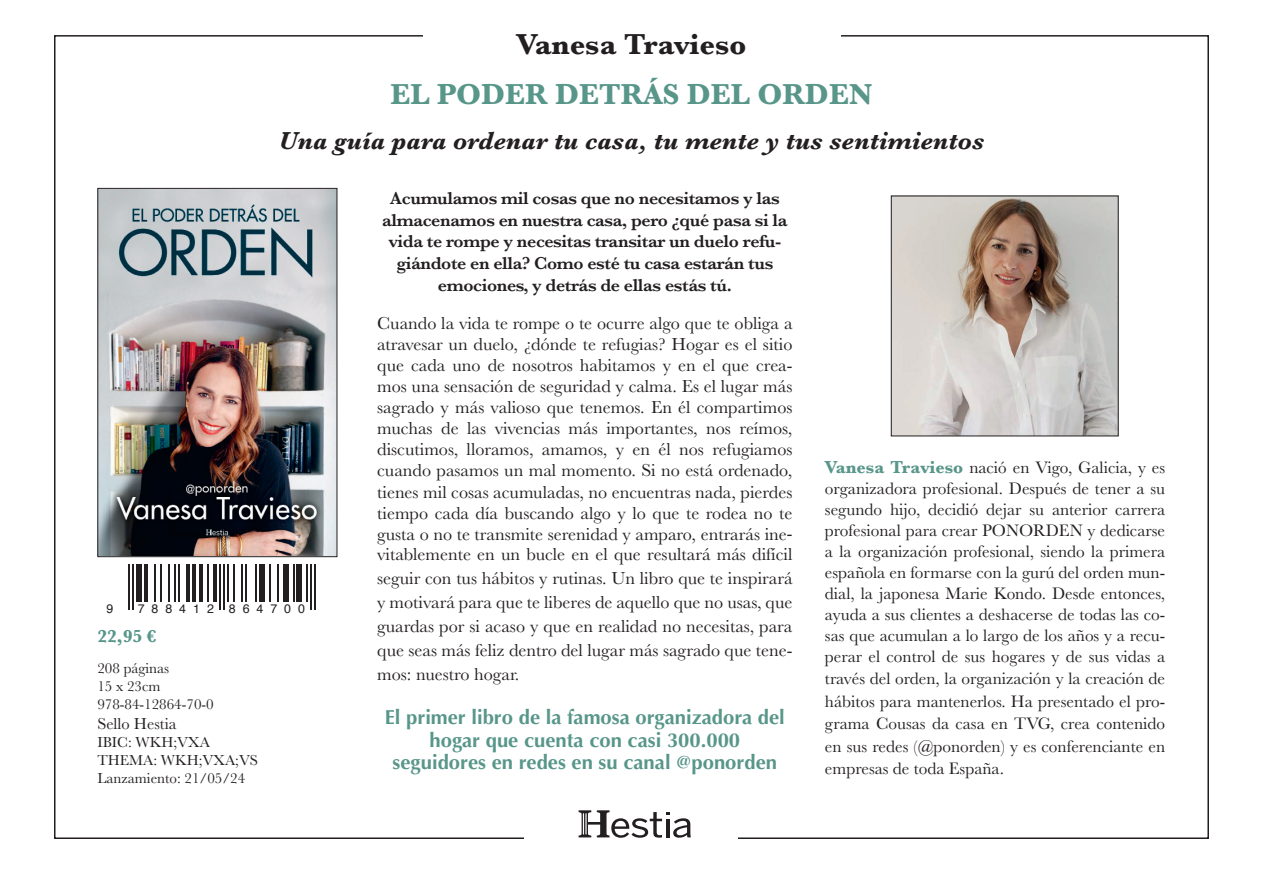
<style>
.page{position:relative;width:1263px;height:893px;background:#fff}
.page>*{position:absolute;margin:0;border:0;box-sizing:border-box;transform-origin:0 0}
.t1{font:700 30px "Baskerville";color:#58968a}
.t2{font:700 30px "Baskerville";color:#231f20}
.t3{font:italic 700 25.5px "Baskerville";color:#231f20}
.t4{font:700 20.25px/22.5px "Optima";color:#58968a;text-align:center}
.t5{font:18px/21px "Baskerville";color:#231f20;text-align:justify}
.t6{font:600 18px/21.9px "Baskerville";letter-spacing:-.02em;color:#231f20;text-align:center}
.t7{font:700 18px "Baskerville";color:#58968a}
.t8{font:17.25px/21.6px "Baskerville";color:#231f20;text-align:justify}
.t9{font:16.5px "Baskerville";color:#231f20}
.t10{font:15px/18px "Baskerville";color:#231f20}
.t11{font:12.45px "Helvetica";letter-spacing:.56em;color:#231f20}
.s1{font-weight:700;font-size:18px;color:#58968a}
</style>
<div class="page">
<img style="left:99px;top:190px;width:236px;height:365px">
<div style="left:97px;top:188px;width:240px;height:369px;border:1px solid #231f20"></div>
<img style="left:893px;top:198px;width:223px;height:236px">
<hr style="left:128px;top:564px;width:2px;height:45px;background:#231f20">
<hr style="left:132px;top:564px;width:2px;height:45px;background:#231f20">
<div style="left:136px;top:564px;width:6px;height:38px;background:#231f20"></div>
<hr style="left:144px;top:564px;width:4px;height:38px;background:#231f20">
<hr style="left:154px;top:564px;width:2px;height:38px;background:#231f20">
<hr style="left:160px;top:564px;width:2px;height:38px;background:#231f20">
<hr style="left:168px;top:564px;width:2px;height:38px;background:#231f20">
<hr style="left:174px;top:564px;width:2px;height:38px;background:#231f20">
<hr style="left:178px;top:564px;width:2px;height:38px;background:#231f20">
<hr style="left:186px;top:564px;width:4px;height:38px;background:#231f20">
<hr style="left:192px;top:564px;width:3px;height:38px;background:#231f20">
<hr style="left:199px;top:564px;width:4px;height:38px;background:#231f20">
<hr style="left:207px;top:564px;width:2px;height:38px;background:#231f20">
<hr style="left:213px;top:564px;width:4px;height:38px;background:#231f20">
<hr style="left:219px;top:564px;width:2px;height:45px;background:#231f20">
<hr style="left:223px;top:564px;width:2px;height:45px;background:#231f20">
<hr style="left:227px;top:564px;width:2px;height:38px;background:#231f20">
<hr style="left:233px;top:564px;width:2px;height:38px;background:#231f20">
<hr style="left:241px;top:564px;width:2px;height:38px;background:#231f20">
<hr style="left:245px;top:564px;width:2px;height:38px;background:#231f20">
<hr style="left:255px;top:564px;width:2px;height:38px;background:#231f20">
<div style="left:259px;top:564px;width:6px;height:38px;background:#231f20"></div>
<hr style="left:269px;top:564px;width:2px;height:38px;background:#231f20">
<hr style="left:277px;top:564px;width:2px;height:38px;background:#231f20">
<div style="left:283px;top:564px;width:6px;height:38px;background:#231f20"></div>
<hr style="left:293px;top:564px;width:1px;height:38px;background:#231f20">
<div style="left:296px;top:564px;width:6px;height:38px;background:#231f20"></div>
<hr style="left:306px;top:564px;width:2px;height:38px;background:#231f20">
<hr style="left:310px;top:564px;width:2px;height:45px;background:#231f20">
<hr style="left:314px;top:564px;width:2px;height:45px;background:#231f20">
<svg style="left:578px;top:810px;width:113px;height:28px"></svg>
<h1 class="t2" style="left:516px;top:23px;width:232px">Vanesa Travieso</h1>
<h1 class="t1" style="left:390px;top:74px;width:483px">EL PODER DETRÁS DEL ORDEN</h1>
<h2 class="t3" style="left:279px;top:123px;width:707px">Una guía para ordenar tu casa, tu mente y tus sentimientos</h2>
<p class="t11" style="left:106px;top:599px;width:8px">9</p>
<p class="t11" style="left:138px;top:599px;width:169px">788412 864700</p>
<p class="t7" style="left:97px;top:624px;width:60px">22,95 €</p>
<p class="t10" style="left:97px;top:659px;width:118px">208 páginas<br>15 x 23cm<br>978-84-12864-70-0</p>
<p class="t9" style="left:97px;top:713px;width:81px">Sello Hestia</p>
<p class="t10" style="left:97px;top:733px;width:162px">IBIC: WKH;VXA<br>THEMA: WKH;VXA;VS<br>Lanzamiento: 21/05/24</p>
<p class="t6" style="left:382px;top:187px;width:407px">Acumulamos mil cosas que no necesitamos y las almacenamos en nuestra casa, pero ¿qué pasa si la vida te rompe y necesitas transitar un duelo refu&shy;giándote en ella? Como esté tu casa estarán tus emociones, y detrás de ellas estás tú.</p>
<p class="t5" style="left:377px;top:313px;width:417px">Cuando la vida te rompe o te ocurre algo que te obliga a atravesar un duelo, ¿dónde te refugias? Hogar es el sitio que cada uno de nosotros habitamos y en el que crea&shy;mos una sensación de seguridad y calma. Es el lugar más sagrado y más valioso que tenemos. En él compartimos muchas de las vivencias más importantes, nos reímos, discutimos, lloramos, amamos, y en él nos refugiamos cuando pasamos un mal momento. Si no está ordenado, tienes mil cosas acumuladas, no encuentras nada, pierdes tiempo cada día buscando algo y lo que te rodea no te gusta o no te transmite serenidad y amparo, entrarás ine&shy;vitablemente en un bucle en el que resultará más difícil</p>
<p class="t5" style="left:377px;top:567px;width:417px;line-height:24px">seguir con tus hábitos y rutinas. Un libro que te inspirará y motivará para que te liberes de aquello que no usas, que guardas por si acaso y que en realidad no necesitas, para que seas más feliz dentro del lugar más sagrado que tene&shy;mos: nuestro hogar.</p>
<p class="t4" style="left:385px;top:706px;width:402px">El primer libro de la famosa organizadora del hogar que cuenta con casi 300.000 seguidores en redes en su canal @ponorden</p>
<p class="t8" style="left:825px;top:456px;width:342px"><span class="s1">Vanesa Travieso</span> nació en Vigo, Galicia, y es organizadora profesional. Después de tener a su segundo hijo, decidió dejar su anterior carrera profesional para crear PONORDEN y dedicarse a la organización profesional, siendo la primera española en formarse con la gurú del orden mun&shy;dial, la japonesa Marie Kondo. Desde entonces, ayuda a sus clientes a deshacerse de todas las co&shy;sas que acumulan a lo largo de los años y a recu&shy;perar el control de sus hogares y de sus vidas a través del orden, la organización y la creación de hábitos para mantenerlos. Ha presentado el pro&shy;grama Cousas da casa en TVG, crea contenido en sus redes (@ponorden) y es conferenciante en empresas de toda España.</p>
</div>
